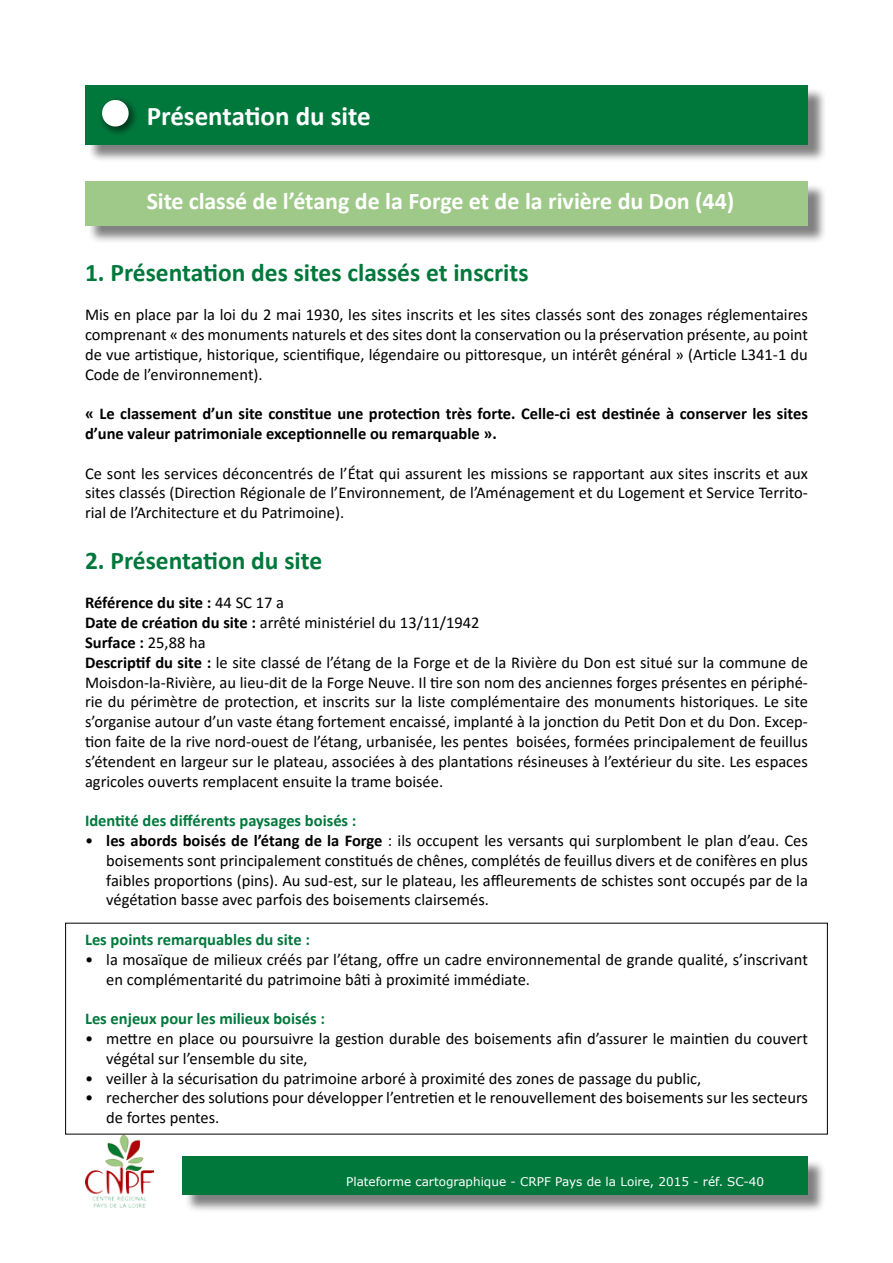
<style>
.page{position:relative;width:893px;height:1263px;background:#fff}
.page>*{position:absolute;margin:0;border:0;box-sizing:border-box;transform-origin:0 0}
.t1{font:700 27px "Calibri";color:#fff}
.t2{font:700 25.5px "Calibri";color:#00783c}
.t3{font:700 24px "Calibri";letter-spacing:-.005em;color:#fff}
.t4{font:16.5px/19.8px "Calibri";color:#000}
.t5{font:700 16.5px/19.8px "Calibri";color:#000}
.t6{font:700 16.5px "Calibri";color:#00783c}
.t7{font:12px "Verdana";color:#fff}
.s1{font-weight:700}
</style>
<div class="page">
<div style="left:184px;top:1159px;width:642px;height:54px;background:#000;opacity:.5"></div>
<div style="left:182px;top:1157px;width:626px;height:38px;background:#00783c"></div>
<img style="left:85px;top:1134px;width:68px;height:74px">
<div style="left:87px;top:87px;width:740px;height:76px;background:#000;opacity:.5"></div>
<div style="left:85px;top:85px;width:723px;height:60px;background:#00783c"></div>
<div style="left:97px;top:95px;width:42px;height:42px;background:#000;opacity:.5"></div>
<div style="left:102px;top:100px;width:27px;height:26px;background:#fff;border-radius:50%"></div>
<div style="left:87px;top:183px;width:740px;height:61px;background:#000;opacity:.5"></div>
<div style="left:85px;top:181px;width:723px;height:44px;background:#9fc989"></div>
<h1 class="t1" style="left:147px;top:97px;width:226px">Présentation du site</h1>
<h3 class="t3" style="left:147px;top:184px;width:589px">Site classé de l’étang de la Forge et de la rivière du Don (44)</h3>
<h2 class="t2" style="left:85px;top:254px;width:445px">1. Présentation des sites classés et inscrits</h2>
<p class="t4" style="left:85px;top:304px;width:724px;text-align:justify">Mis en place par la loi du 2 mai 1930, les sites inscrits et les sites classés sont des zonages réglementaires comprenant « des monuments naturels et des sites dont la conservation ou la préservation présente, au point de vue artistique, historique, scientifique, légendaire ou pittoresque, un intérêt général » (Article L341-1 du Code de l’environnement).</p>
<p class="t5" style="left:85px;top:403px;width:724px">« Le classement d’un site constitue une protection très forte. Celle-ci est destinée à conserver les sites d’une valeur patrimoniale exceptionnelle ou remarquable ».</p>
<p class="t4" style="left:85px;top:463px;width:724px;text-align:justify">Ce sont les services déconcentrés de l’État qui assurent les missions se rapportant aux sites inscrits et aux sites classés (Direction Régionale de l’Environnement, de l’Aménagement et du Logement et Service Territo&shy;rial de l’Architecture et du Patrimoine).</p>
<h2 class="t2" style="left:85px;top:542px;width:239px">2. Présentation du site</h2>
<p class="t4" style="left:85px;top:592px;width:724px"><span class="s1">Référence du site :</span> 44 SC 17 a<br><span class="s1">Date de création du site :</span> arrêté ministériel du 13/11/1942<br><span class="s1">Surface :</span> 25,88 ha<br><span class="s1">Descriptif du site :</span> le site classé de l’étang de la Forge et de la Rivière du Don est situé sur la commune de Moisdon-la-Rivière, au lieu-dit de la Forge Neuve. Il tire son nom des anciennes forges présentes en périphé&shy;rie du périmètre de protection, et inscrits sur la liste complémentaire des monuments historiques. Le site s’organise autour d’un vaste étang fortement encaissé, implanté à la jonction du Petit Don et du Don. Excep&shy;tion faite de la rive nord-ouest de l’étang, urbanisée, les pentes boisées, formées principalement de feuillus s’étendent en largeur sur le plateau, associées à des plantations résineuses à l’extérieur du site. Les espaces agricoles ouverts remplacent ensuite la trame boisée.</p>
<p class="t6" style="left:85px;top:809px;width:273px">Identité des différents paysages boisés :</p>
<p class="t4" style="left:106px;top:830px;width:703px;text-align:justify;text-indent:-21px">• <span class="s1">les abords boisés de l’étang de la Forge</span> : ils occupent les versants qui surplombent le plan d’eau. Ces boisements sont principalement constitués de chênes, complétés de feuillus divers et de conifères en plus faibles proportions (pins). Au sud-est, sur le plateau, les affleurements de schistes sont occupés par de la végétation basse avec parfois des boisements clairsemés.</p>
<p class="t6" style="left:85px;top:928px;width:226px">Les points remarquables du site :</p>
<p class="t4" style="left:106px;top:949px;width:703px;text-indent:-21px">• la mosaïque de milieux créés par l’étang, offre un cadre environnemental de grande qualité, s’inscrivant en complémentarité du patrimoine bâti à proximité immédiate.</p>
<p class="t6" style="left:85px;top:1007px;width:241px">Les enjeux pour les milieux boisés :</p>
<p class="t4" style="left:106px;top:1028px;width:703px;text-indent:-21px">• mettre en place ou poursuivre la gestion durable des boisements afin d’assurer le maintien du couvert végétal sur l’ensemble du site,</p>
<p class="t4" style="left:85px;top:1068px;width:618px">• veiller à la sécurisation du patrimoine arboré à proximité des zones de passage du public,</p>
<p class="t4" style="left:106px;top:1087px;width:703px;text-indent:-21px">• rechercher des solutions pour développer l’entretien et le renouvellement des boisements sur les secteurs de fortes pentes.</p>
<p class="t7" style="left:346px;top:1174px;width:420px">Plateforme cartographique - CRPF Pays de la Loire, 2015 - réf. SC-40</p>
</div>
